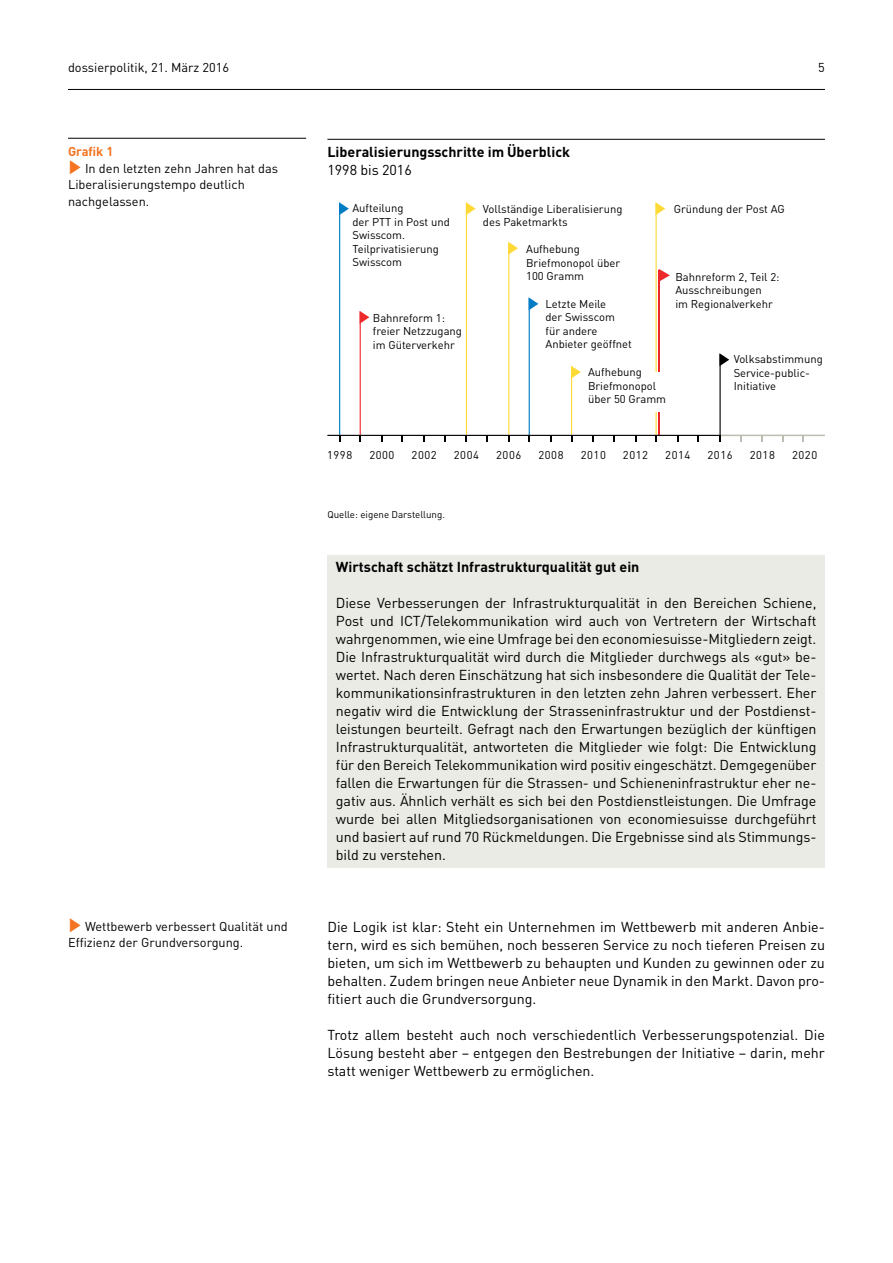
<style>
.page{position:relative;width:893px;height:1263px;background:#fff}
.page>*{position:absolute;margin:0;border:0;box-sizing:border-box;transform-origin:0 0}
.t1{font:14.25px/18px "DIN";color:#000;text-align:justify}
.t2{font:700 14.25px "DIN";color:#000}
.t3{font:12.75px/16.5px "DIN";color:#000}
.t4{font:700 12.75px "DIN";color:#f47421}
.t5{font:11.25px/13.5px "DIN";color:#000}
.t6{font:9.75px "DIN";color:#000}
.s1{color:#f47421}
</style>
<div class="page">
<hr style="left:68px;top:89px;width:757px;height:1px;background:#000">
<div style="left:327px;top:555px;width:498px;height:312px;background:#ebebe5"></div>
<hr style="left:327px;top:139px;width:498px;height:1px;background:#000">
<hr style="left:721px;top:435px;width:104px;height:1px;background:#bdbcb1">
<svg style="left:466px;top:202px;width:10px;height:239px"></svg>
<svg style="left:339px;top:202px;width:10px;height:239px"></svg>
<svg style="left:508px;top:242px;width:10px;height:199px"></svg>
<svg style="left:529px;top:297px;width:9px;height:144px"></svg>
<svg style="left:360px;top:311px;width:9px;height:130px"></svg>
<svg style="left:571px;top:366px;width:10px;height:75px"></svg>
<svg style="left:719px;top:353px;width:10px;height:88px"></svg>
<svg style="left:655px;top:202px;width:15px;height:239px"></svg>
<div style="left:598px;top:372px;width:74px;height:40px;background:#fff"></div>
<hr style="left:327px;top:435px;width:393px;height:1px;background:#000">
<hr style="left:68px;top:138px;width:238px;height:1px;background:#000">
<p class="t3" style="left:68px;top:58px;width:163px">dossierpolitik, 21. März 2016</p>
<p class="t3" style="left:818px;top:58px;width:8px">5</p>
<p class="t4" style="left:68px;top:143px;width:47px">Grafik 1</p>
<p class="t3" style="left:68px;top:160px;width:212px"><span class="s1">✓</span> In den letzten zehn Jahren hat das<br>Liberalisierungstempo deutlich nachgelassen.</p>
<p class="t3" style="left:68px;top:917px;width:221px"><span class="s1">✓</span> Wettbewerb verbessert Qualität und<br>Effizienz der Grundversorgung.</p>
<p class="t2" style="left:327px;top:143px;width:244px">Liberalisierungsschritte im Überblick</p>
<p class="t1" style="left:327px;top:161px;width:86px">1998 bis 2016</p>
<p class="t5" style="left:352px;top:201px;width:99px">Aufteilung<br>der PTT in Post und<br>Swisscom.<br>Teilprivatisierung<br>Swisscom</p>
<p class="t5" style="left:483px;top:201px;width:141px">Vollständige Liberalisierung des Paketmarkts</p>
<p class="t5" style="left:526px;top:242px;width:96px">Aufhebung<br>Briefmonopol über<br>100 Gramm</p>
<p class="t5" style="left:545px;top:297px;width:88px">Letzte Meile<br>der Swisscom für andere<br>Anbieter geöffnet</p>
<p class="t5" style="left:373px;top:310px;width:91px">Bahnreform 1: freier Netzzugang im Güterverkehr</p>
<p class="t5" style="left:588px;top:365px;width:80px">Aufhebung<br>Briefmonopol über 50 Gramm</p>
<p class="t5" style="left:674px;top:202px;width:113px">Gründung der Post AG</p>
<p class="t5" style="left:675px;top:269px;width:106px">Bahnreform 2, Teil 2:<br>Ausschreibungen<br>im Regionalverkehr</p>
<p class="t5" style="left:734px;top:352px;width:91px">Volksabstimmung<br>Service-public-<br>Initiative</p>
<p class="t5" style="left:327px;top:448px;width:27px">1998</p>
<p class="t5" style="left:369px;top:448px;width:27px">2000</p>
<p class="t5" style="left:412px;top:448px;width:27px">2002</p>
<p class="t5" style="left:454px;top:448px;width:27px">2004</p>
<p class="t5" style="left:496px;top:448px;width:27px">2006</p>
<p class="t5" style="left:538px;top:448px;width:27px">2008</p>
<p class="t5" style="left:581px;top:448px;width:27px">2010</p>
<p class="t5" style="left:623px;top:448px;width:27px">2012</p>
<p class="t5" style="left:665px;top:448px;width:27px">2014</p>
<p class="t5" style="left:707px;top:448px;width:27px">2016</p>
<p class="t5" style="left:750px;top:448px;width:27px">2018</p>
<p class="t5" style="left:792px;top:448px;width:27px">2020</p>
<p class="t6" style="left:327px;top:507px;width:119px">Quelle: eigene Darstellung.</p>
<p class="t2" style="left:336px;top:557px;width:305px">Wirtschaft schätzt Infrastrukturqualität gut ein</p>
<p class="t1" style="left:336px;top:593px;width:482px">Diese Verbesserungen der Infrastrukturqualität in den Bereichen Schiene, Post und ICT/Telekommunikation wird auch von Vertretern der Wirtschaft wahrgenommen, wie eine Umfrage bei den economiesuisse-Mitgliedern zeigt.<br>Die Infrastrukturqualität wird durch die Mitglieder durchwegs als «gut» be&shy;wertet. Nach deren Einschätzung hat sich insbesondere die Qualität der Tele&shy;kommunikationsinfrastrukturen in den letzten zehn Jahren verbessert. Eher negativ wird die Entwicklung der Strasseninfrastruktur und der Postdienst&shy;leistungen beurteilt. Gefragt nach den Erwartungen bezüglich der künftigen Infrastrukturqualität, antworteten die Mitglieder wie folgt: Die Entwicklung für den Bereich Telekommunikation wird positiv eingeschätzt. Demgegenüber fallen die Erwartungen für die Strassen- und Schieneninfrastruktur eher ne&shy;gativ aus. Ähnlich verhält es sich bei den Postdienstleistungen. Die Umfrage wurde bei allen Mitgliedsorganisationen von economiesuisse durchgeführt und basiert auf rund 70 Rückmeldungen. Die Ergebnisse sind als Stimmungs&shy;bild zu verstehen.</p>
<p class="t1" style="left:327px;top:917px;width:499px">Die Logik ist klar: Steht ein Unternehmen im Wettbewerb mit anderen Anbie&shy;tern, wird es sich bemühen, noch besseren Service zu noch tieferen Preisen zu bieten, um sich im Wettbewerb zu behaupten und Kunden zu gewinnen oder zu behalten. Zudem bringen neue Anbieter neue Dynamik in den Markt. Davon pro&shy;fitiert auch die Grundversorgung.</p>
<p class="t1" style="left:327px;top:1025px;width:499px">Trotz allem besteht auch noch verschiedentlich Verbesserungspotenzial. Die Lösung besteht aber – entgegen den Bestrebungen der Initiative – darin, mehr statt weniger Wettbewerb zu ermöglichen.</p>
</div>
